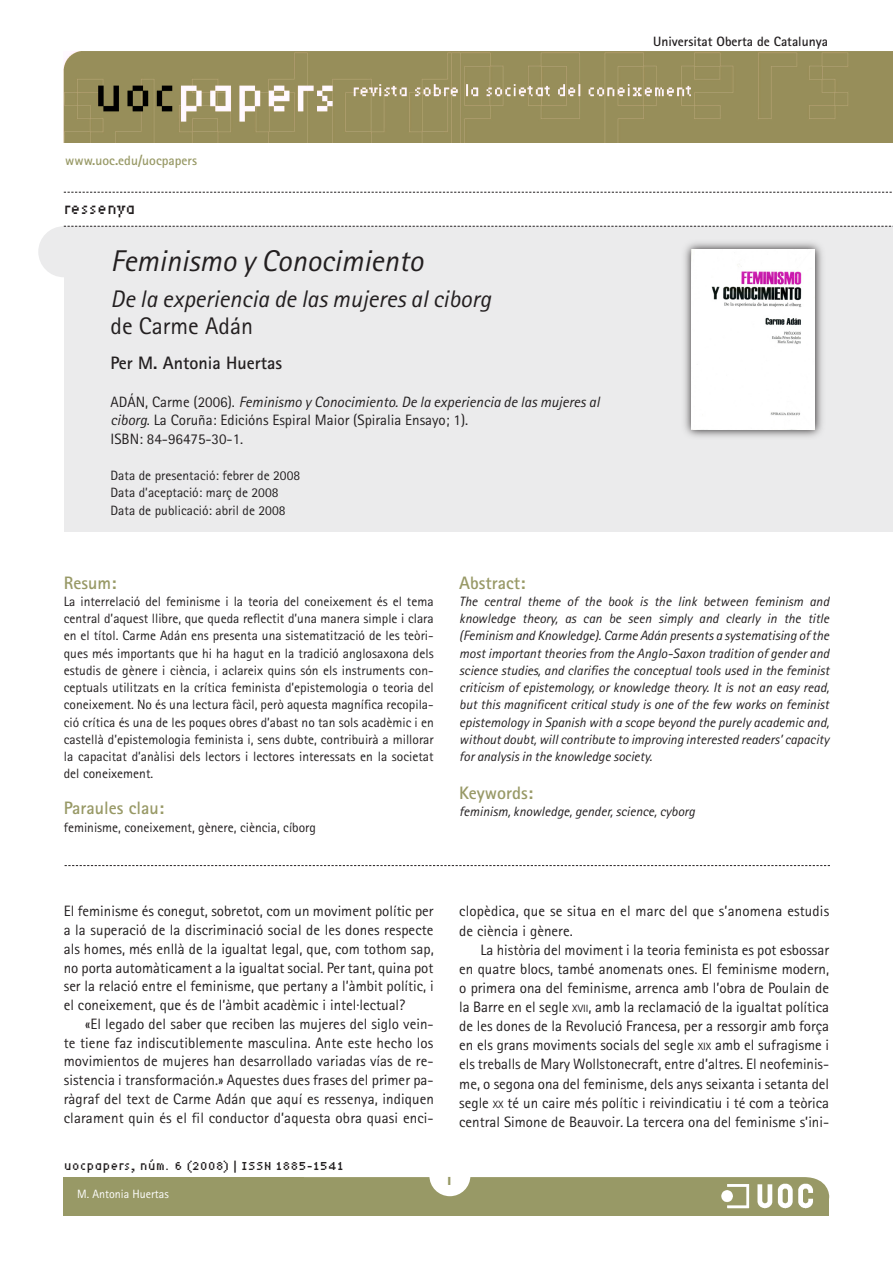
<style>
.page{position:relative;width:893px;height:1263px;background:#fff}
.page>*{position:absolute;margin:0;border:0;box-sizing:border-box;transform-origin:0 0}
.t1{font:italic 30px "Rotis Sans Serif";color:#231f20}
.t2{font:italic 24px/27px "Rotis Sans Serif";color:#231f20}
.TITOL_RESUM{font:700 18px "Rotis Sans Serif";color:#989966}
.t3{font:700 18px "Rotis Sans Serif";color:#231f20}
.Pa4{font:700 18px "Rotis Sans Serif";color:#989966}
.TEXT_GENERAL{font:15px/19.2px "Rotis Sans Serif";letter-spacing:.005em;color:#231f20;text-align:justify}
.TEXT_GENERAL_SENSE_S{font:15px/18.8px "Rotis Sans Serif";color:#231f20;text-align:justify}
.t4{font:15px "Lo Res Nine Narrow";color:#231f20}
.Default{font:13.5px/17.2px "Rotis Sans Serif";color:#231f20;text-align:justify}
.Default-2{font:italic 13.5px/17.2px "Rotis Sans Serif";color:#231f20;text-align:justify}
.TEXT_GENERAL-2{font:13.5px "Rotis Sans Serif";color:#231f20}
.Pa4-2{font:13.5px "Rotis Sans Serif";color:#231f20}
.Pa4-3{font:italic 13.5px "Rotis Sans Serif";color:#231f20}
.t5{font:700 13.5px "Rotis Sans Serif";color:#231f20}
.t6{font:700 13.5px "Rotis Sans Serif";color:#989966}
.t7{font:12px "Lo Res Nine Narrow";color:#231f20}
.t8{font:12px "Rotis Sans Serif";color:#fff}
.s1{font-style:normal}
.s2{font-style:italic}
.s3{font-size:10.5px}
</style>
<div class="page">
<img style="left:64px;top:51px;width:829px;height:91px">
<div style="left:38px;top:226px;width:51px;height:51px;background:#ebebec;border-radius:50%"></div>
<svg style="left:64px;top:192px;width:828px;height:1px"></svg>
<div style="left:64px;top:226px;width:829px;height:305px;background:#ebebec"></div>
<svg style="left:64px;top:226px;width:829px;height:1px"></svg>
<svg style="left:684px;top:242px;width:139px;height:195px"></svg>
<img style="left:691px;top:250px;width:124px;height:180px">
<svg style="left:65px;top:865px;width:765px;height:1px"></svg>
<svg style="left:64px;top:1177px;width:765px;height:38px;background:#9d9e6e"></svg>
<p class="t6" style="left:65px;top:152px;width:133px">www.uoc.edu/uocpapers</p>
<p class="t4" style="left:64px;top:198px;width:73px">ressenya</p>
<p class="t1" style="left:111px;top:244px;width:314px">Feminismo y Conocimiento</p>
<p class="t2" style="left:111px;top:285px;width:382px">De la experiencia de las mujeres al ciborg <span class="s1">de Carme Adán</span></p>
<p class="t3" style="left:111px;top:352px;width:173px">Per M. Antonia Huertas</p>
<p class="TEXT_GENERAL" style="left:111px;top:392px;width:491px;line-height:18.8px;text-align:left">ADÁN, Carme (2006). <span class="s2">Feminismo y Conocimiento. De la experiencia de las mujeres al ciborg</span>. La Coruña: Edicións Espiral Maior (Spiralia Ensayo; 1).<br>ISBN: 84-96475-30-1.</p>
<p class="TEXT_GENERAL-2" style="left:111px;top:468px;width:191px">Data de presentació: febrer de 2008</p>
<p class="TEXT_GENERAL-2" style="left:111px;top:485px;width:169px">Data d’aceptació: març de 2008</p>
<p class="TEXT_GENERAL-2" style="left:111px;top:502px;width:176px">Data de publicació: abril de 2008</p>
<p class="t5" style="left:653px;top:32px;width:176px">Universitat Oberta de Catalunya</p>
<p class="TITOL_RESUM" style="left:64px;top:571px;width:54px">Resum:</p>
<p class="Default" style="left:64px;top:592px;width:371px">La interrelació del feminisme i la teoria del coneixement és el tema central d’aquest llibre, que queda reflectit d’una manera simple i clara en el títol. Carme Adán ens presenta una sistematització de les teòri&shy;ques més importants que hi ha hagut en la tradició anglosaxona dels estudis de gènere i ciència, i aclareix quins són els instruments con&shy;ceptuals utilitzats en la crítica feminista d’epistemologia o teoria del coneixement. No és una lectura fàcil, però aquesta magnífica recopila&shy;ció crítica és una de les poques obres d’abast no tan sols acadèmic i en castellà d’epistemologia feminista i, sens dubte, contribuirà a millorar la capacitat d’anàlisi dels lectors i lectores interessats en la societat del coneixement.</p>
<p class="TITOL_RESUM" style="left:64px;top:797px;width:102px">Paraules clau:</p>
<p class="Pa4-2" style="left:64px;top:819px;width:254px">feminisme, coneixement, gènere, ciència, cíborg</p>
<p class="Pa4" style="left:459px;top:571px;width:68px">Abstract:</p>
<p class="Default-2" style="left:459px;top:593px;width:371px">The central theme of the book is the link between feminism and knowledge theory, as can be seen simply and clearly in the title (Feminism and Knowledge). Carme Adán presents a systematising of the most important theories from the Anglo-Saxon tradition of gender and science studies, and clarifies the conceptual tools used in the feminist criticism of epistemology, or knowledge theory. It is not an easy read, but this magnificent critical study is one of the few works on feminist epistemology in Spanish with a scope beyond the purely academic and, without doubt, will contribute to improving interested readers’ capacity for analysis in the knowledge society.</p>
<p class="TITOL_RESUM" style="left:459px;top:782px;width:75px">Keywords:</p>
<p class="Pa4-3" style="left:459px;top:804px;width:237px">feminism, knowledge, gender, science, cyborg</p>
<p class="TEXT_GENERAL_SENSE_S" style="left:64px;top:902px;width:371px">El feminisme és conegut, sobretot, com un moviment polític per a la superació de la discriminació social de les dones respecte als homes, més enllà de la igualtat legal, que, com tothom sap, no porta automàticament a la igualtat social. Per tant, quina pot ser la relació entre el feminisme, que pertany a l’àmbit polític, i el coneixement, que és de l’àmbit acadèmic i intel·lectual?</p>
<p class="TEXT_GENERAL" style="left:64px;top:1014px;width:372px;line-height:18.8px;text-indent:21px">«El legado del saber que reciben las mujeres del siglo vein&shy;te tiene faz indiscutiblemente masculina. Ante este hecho los movimientos de mujeres han desarrollado variadas vías de re&shy;sistencia i transformación.» Aquestes dues frases del primer pa&shy;ràgraf del text de Carme Adán que aquí es ressenya, indiquen clarament quin és el fil conductor d’aquesta obra quasi enci-</p>
<p class="t7" style="left:64px;top:1156px;width:282px">uocpapers, núm. 6 (2008) | ISSN 1885-1541</p>
<p class="t8" style="left:77px;top:1187px;width:93px">M. Antonia Huertas</p>
<p class="TEXT_GENERAL" style="left:459px;top:901px;width:371px">clopèdica, que se situa en el marc del que s’anomena estudis de ciència i gènere.</p>
<p class="TEXT_GENERAL" style="left:459px;top:940px;width:371px;text-indent:21px">La història del moviment i la teoria feminista es pot esbossar en quatre blocs, també anomenats ones. El feminisme modern, o primera ona del feminisme, arrenca amb l’obra de Poulain de la Barre en el segle <span class="s3">xvii</span>, amb la reclamació de la igualtat política de les dones de la Revolució Francesa, per a ressorgir amb força en els grans moviments socials del segle <span class="s3">xix</span> amb el sufragisme i els treballs de Mary Wollstonecraft, entre d’altres. El neofeminis&shy;me, o segona ona del feminisme, dels anys seixanta i setanta del segle <span class="s3">xx</span> té un caire més polític i reivindicatiu i té com a teòrica central Simone de Beauvoir<span class="s2">.</span> La tercera ona del feminisme s’ini-</p>
</div>
